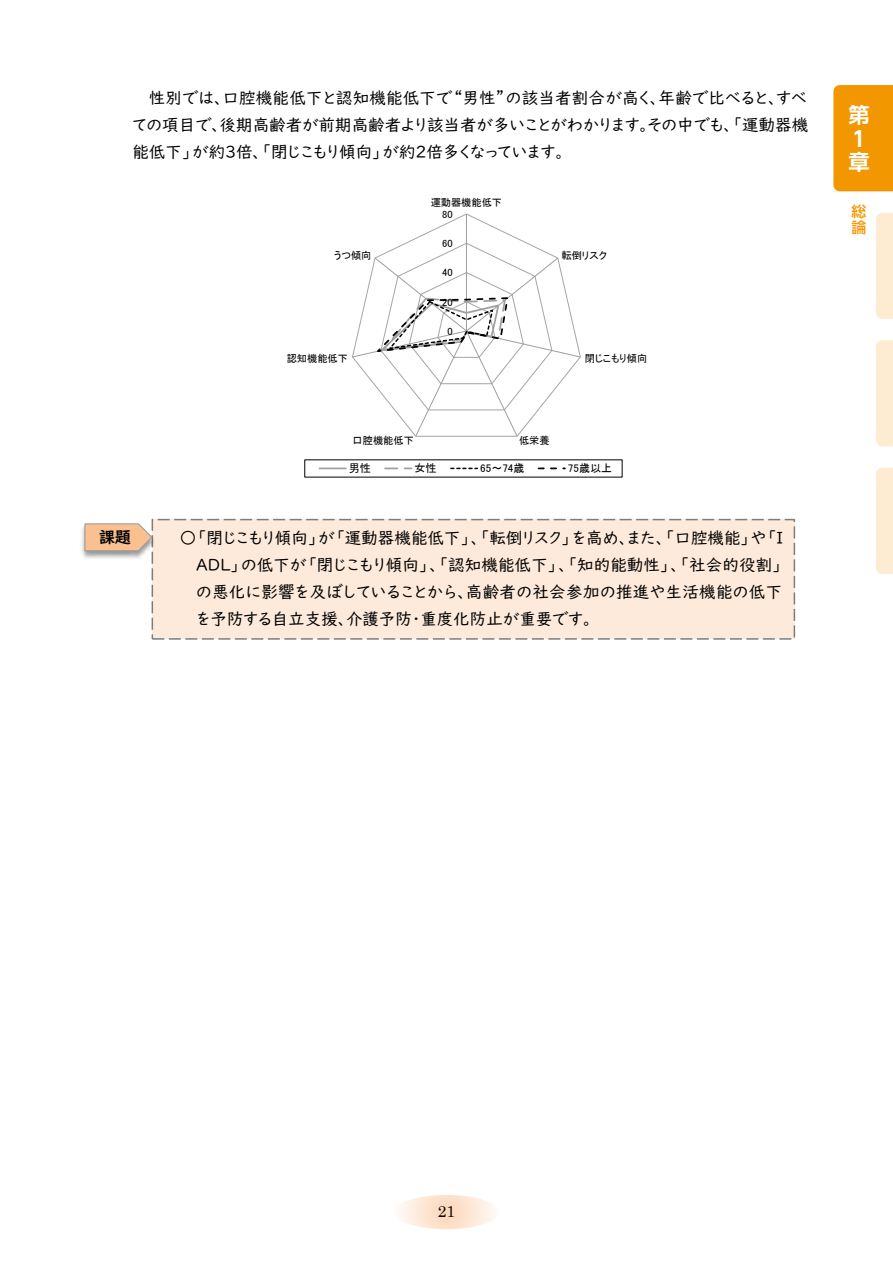
<style>
.page{position:relative;width:893px;height:1263px;background:#fff}
.page>*{position:absolute;margin:0;border:0;box-sizing:border-box;transform-origin:0 0}
.t1{font:700 21.3px/23.4px "UD Shin Go Pro De";color:#fff}
.t2{font:16.5px/27px "UD Digi Kyokasho NK R";color:#000;text-align:justify}
.t3{font:15.9px "Century";color:#000}
.t4{font:15.9px "UD Digi Kyokasho NK B";color:#000}
.t5{font:500 14.85px/15.6px "UD Shin Go Pro";color:#f39700}
.t6{font:11.1px "MS P Gothic";color:#000}
.t7{font:10.5px "MS P Gothic";letter-spacing:.01em;color:#000}
.t8{font:10.2px "MS P Gothic";color:#000}
</style>
<div class="page">
<svg style="left:399px;top:1195px;width:96px;height:34px"></svg>
<div style="left:152px;top:520px;width:642px;height:119px;background:#fdeada"></div>
<div style="left:152px;top:519px;width:643px;height:121px;border:2px dashed #7d7d7d"></div>
<img style="left:151px;top:521px;width:7px;height:40px">
<img style="left:81px;top:527px;width:65px;height:32px">
<svg style="left:84px;top:523px;width:69px;height:29px"></svg>
<img style="left:86px;top:525px;width:59px;height:25px">
<svg style="left:352px;top:214px;width:229px;height:223px"></svg>
<svg style="left:373px;top:296px;width:137px;height:57px"></svg>
<hr style="left:319px;top:467px;width:27px;height:2px;background:#9f9fa0">
<svg style="left:385px;top:467px;width:27px;height:2px"></svg>
<svg style="left:451px;top:468px;width:26px;height:1px"></svg>
<svg style="left:538px;top:467px;width:27px;height:2px"></svg>
<div style="left:833px;top:85px;width:60px;height:106px;background:#f39700"></div>
<div style="left:876px;top:213px;width:17px;height:106px;background:#feecd2"></div>
<div style="left:876px;top:340px;width:17px;height:106px;background:#feecd2"></div>
<div style="left:876px;top:468px;width:17px;height:106px;background:#feecd2"></div>
<p class="t2" style="left:132px;top:84px;width:677px;text-indent:16px">性別では、口腔機能低下と認知機能低下で“男性”の該当者割合が高く、年齢で比べると、すべての項目で、後期高齢者が前期高齢者より該当者が多いことがわかります。その中でも、「運動器機能低下」が約３倍、「閉じこもり傾向」が約２倍多くなっています。</p>
<p class="t8" style="left:431px;top:198px;width:73px">運動器機能低下</p>
<p class="t7" style="left:442px;top:209px;width:12px">80</p>
<p class="t8" style="left:334px;top:250px;width:39px">うつ傾向</p>
<p class="t8" style="left:287px;top:353px;width:63px">認知機能低下</p>
<p class="t7" style="left:442px;top:238px;width:12px">60</p>
<p class="t7" style="left:442px;top:267px;width:12px">40</p>
<p class="t7" style="left:442px;top:297px;width:12px">20</p>
<p class="t7" style="left:447px;top:326px;width:7px">0</p>
<p class="t8" style="left:561px;top:250px;width:47px">転倒リスク</p>
<p class="t8" style="left:585px;top:353px;width:64px">閉じこもり傾向</p>
<p class="t8" style="left:353px;top:435px;width:63px">口腔機能低下</p>
<p class="t8" style="left:519px;top:435px;width:32px">低栄養</p>
<p class="t4" style="left:99px;top:528px;width:33px">課題</p>
<p class="t6" style="left:349px;top:463px;width:24px">男性</p>
<p class="t6" style="left:414px;top:463px;width:24px">女性</p>
<p class="t6" style="left:480px;top:463px;width:46px">65～74歳</p>
<p class="t6" style="left:568px;top:463px;width:46px">75歳以上</p>
<p class="t2" style="left:196px;top:525px;width:588px;text-indent:-16px">○「閉じこもり傾向」が「運動器機能低下」、「転倒リスク」を高め、また、「口腔機能」や「ＩＡＤＬ」の低下が「閉じこもり傾向」、「認知機能低下」、「知的能動性」、「社会的役割」の悪化に影響を及ぼしていることから、高齢者の社会参加の推進や生活機能の低下を予防する自立支援、介護予防・重度化防止が重要です。</p>
<p class="t1" style="left:848px;top:102px;width:22px">第<br>１章</p>
<p class="t5" style="left:851px;top:203px;width:16px">総論</p>
<p class="t3" style="left:438px;top:1198px;width:19px">21</p>
</div>
